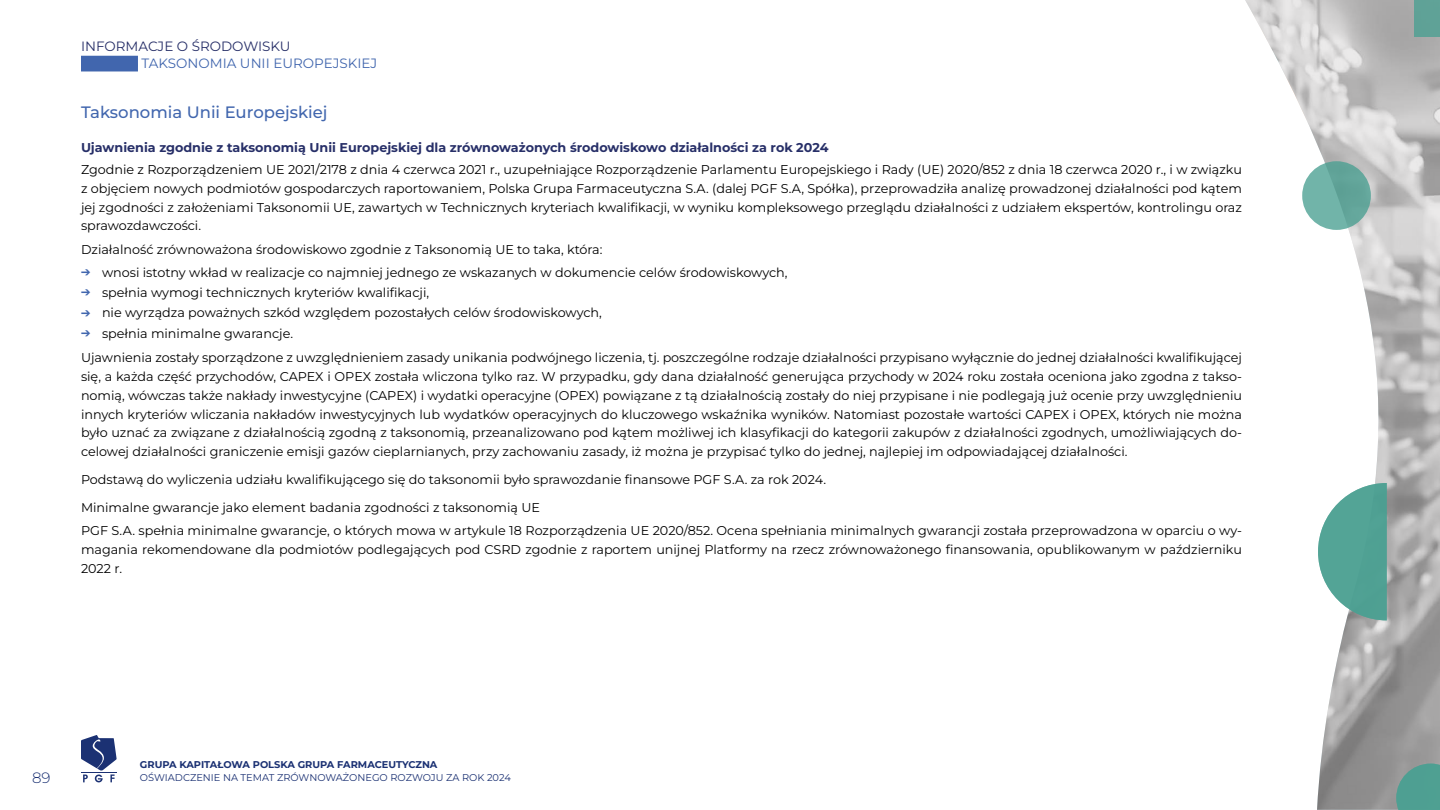
<style>
.page{position:relative;width:1440px;height:810px;background:#fff}
.page>*{position:absolute;margin:0;border:0;box-sizing:border-box;transform-origin:0 0}
.t1{font:500 16.5px "Montserrat";color:#4166ae}
.t2{font:300 15px "Montserrat";color:#1b3173}
.t3{font:13.5px/17.2px "Montserrat";color:#4166ae}
.t4{font:12.75px/18.8px "Montserrat";color:#000;text-align:justify}
.t5{font:700 12.75px "Montserrat";color:#272f68}
.t6{font:9.82px "Montserrat";color:#1b3173}
.t7{font:700 9.82px "Montserrat";color:#1b3173}
.s1{color:#272f68}
.s2{font-weight:600}
.s3{color:#4166ae}
</style>
<div class="page">
<img style="left:1245px;top:0;width:195px;height:810px">
<svg style="left:1302px;top:161px;width:69px;height:69px;background:#6bada2"></svg>
<svg style="left:1318px;top:483px;width:69px;height:137px"></svg>
<svg style="left:1396px;top:764px;width:44px;height:46px;background:#589e92"></svg>
<div style="left:1414px;top:0;width:26px;height:37px;background:#5fa297"></div>
<svg style="left:81px;top:735px;width:36px;height:47px"></svg>
<div style="left:81px;top:56px;width:57px;height:15px;background:#4166ae"></div>
<p class="t3" style="left:81px;top:38px;width:298px"><span class="s1">INFORMACJE O ŚRODOWISKU<br></span><span class="s2">ESRS E6</span> TAKSONOMIA UNII EUROPEJSKIEJ</p>
<p class="t1" style="left:81px;top:101px;width:248px">Taksonomia Unii Europejskiej</p>
<p class="t5" style="left:81px;top:138px;width:749px">Ujawnienia zgodnie z taksonomią Unii Europejskiej dla zrównoważonych środowiskowo działalności za rok 2024</p>
<p class="t4" style="left:81px;top:161px;width:1163px">Zgodnie z Rozporządzeniem UE 2021/2178 z dnia 4 czerwca 2021 r., uzupełniające Rozporządzenie Parlamentu Europejskiego i Rady (UE) 2020/852 z dnia 18 czerwca 2020 r., i w związku z objęciem nowych podmiotów gospodarczych raportowaniem, Polska Grupa Farmaceutyczna S.A. (dalej PGF S.A, Spółka), przeprowadziła analizę prowadzonej działalności pod kątem jej zgodności z założeniami Taksonomii UE, zawartych w Technicznych kryteriach kwalifikacji, w wyniku kompleksowego przeglądu działalności z udziałem ekspertów, kontrolingu oraz sprawozdawczości.</p>
<p class="t4" style="left:81px;top:241px;width:523px">Działalność zrównoważona środowiskowo zgodnie z Taksonomią UE to taka, która:</p>
<p class="t4" style="left:81px;top:264px;width:708px"><span class="s3">➔</span> wnosi istotny wkład w realizacje co najmniej jednego ze wskazanych w dokumencie celów środowiskowych,</p>
<p class="t4" style="left:81px;top:284px;width:350px"><span class="s3">➔</span> spełnia wymogi technicznych kryteriów kwalifikacji,</p>
<p class="t4" style="left:81px;top:305px;width:522px"><span class="s3">➔</span> nie wyrządza poważnych szkód względem pozostałych celów środowiskowych,</p>
<p class="t4" style="left:81px;top:322px;width:1163px;line-height:24.8px"><span class="s3">➔</span> spełnia minimalne gwarancje.<br>Ujawnienia zostały sporządzone z uwzględnieniem zasady unikania podwójnego liczenia, tj. poszczególne rodzaje działalności przypisano wyłącznie do jednej działalności kwalifikującej</p>
<p class="t4" style="left:81px;top:368px;width:1163px">się, a każda część przychodów, CAPEX i OPEX została wliczona tylko raz. W przypadku, gdy dana działalność generująca przychody w 2024 roku została oceniona jako zgodna z takso&shy;nomią, wówczas także nakłady inwestycyjne (CAPEX) i wydatki operacyjne (OPEX) powiązane z tą działalnością zostały do niej przypisane i nie podlegają już ocenie przy uwzględnieniu innych kryteriów wliczania nakładów inwestycyjnych lub wydatków operacyjnych do kluczowego wskaźnika wyników. Natomiast pozostałe wartości CAPEX i OPEX, których nie można było uznać za związane z działalnością zgodną z taksonomią, przeanalizowano pod kątem możliwej ich klasyfikacji do kategorii zakupów z działalności zgodnych, umożliwiających do&shy;celowej działalności graniczenie emisji gazów cieplarnianych, przy zachowaniu zasady, iż można je przypisać tylko do jednej, najlepiej im odpowiadającej działalności.</p>
<p class="t4" style="left:81px;top:467px;width:747px;line-height:27.8px">Podstawą do wyliczenia udziału kwalifikującego się do taksonomii było sprawozdanie finansowe PGF S.A. za rok 2024.<br>Minimalne gwarancje jako element badania zgodności z taksonomią UE</p>
<p class="t4" style="left:81px;top:522px;width:1163px">PGF S.A. spełnia minimalne gwarancje, o których mowa w artykule 18 Rozporządzenia UE 2020/852. Ocena spełniania minimalnych gwarancji została przeprowadzona w oparciu o wy&shy;magania rekomendowane dla podmiotów podlegających pod CSRD zgodnie z raportem unijnej Platformy na rzecz zrównoważonego finansowania, opublikowanym w październiku 2022 r.</p>
<p class="t2" style="left:32px;top:768px;width:20px">89</p>
<p class="t7" style="left:140px;top:757px;width:299px">GRUPA KAPITAŁOWA POLSKA GRUPA FARMACEUTYCZNA</p>
<p class="t6" style="left:140px;top:771px;width:373px">OŚWIADCZENIE NA TEMAT ZRÓWNOWAŻONEGO ROZWOJU ZA ROK 2024</p>
</div>
